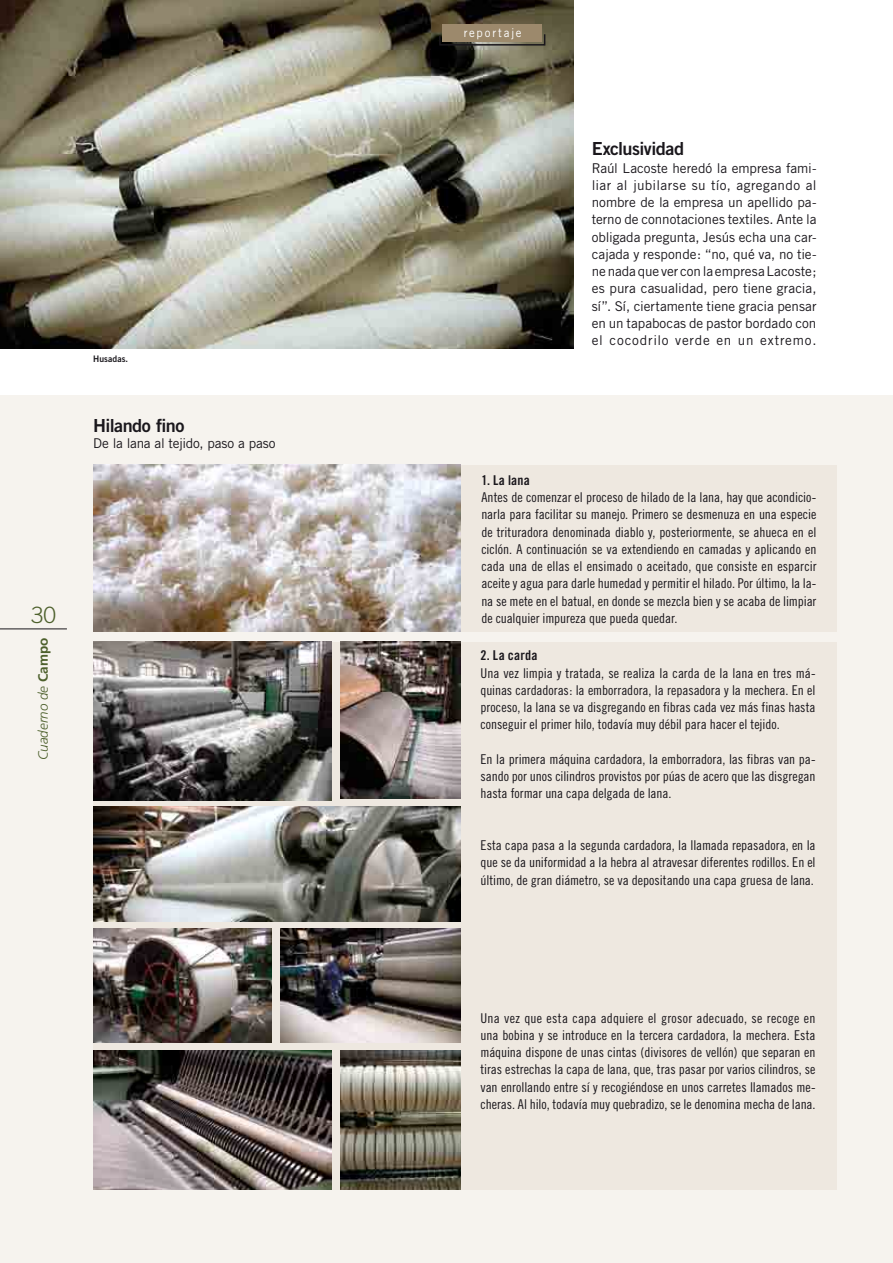
<style>
.page{position:relative;width:893px;height:1263px;background:#fff}
.page>*{position:absolute;margin:0;border:0;box-sizing:border-box;transform-origin:0 0}
.t1{font:300 22.5px "Trade Gothic";color:#4d602c}
.t2{font:18px "Trade Gothic Bold Two";letter-spacing:-.03em;color:#1a171c}
.t3{font:13.5px/17.2px "Trade Gothic Cond Eighteen";letter-spacing:-.005em;color:#1a171c;text-align:justify}
.t4{font:13.5px/17.2px "Trade Gothic";letter-spacing:.005em;color:#1a171c;text-align:justify}
.t5{font:13.5px "Trade Gothic";letter-spacing:-.015em;color:#1a171c}
.t6{font:13.5px "Trade Gothic Bold Cond Twenty";letter-spacing:.015em;color:#1a171c}
.t7{font:italic 300 13.5px "Frutiger";color:#4d602c}
.t8{font:12px "Trade Gothic";letter-spacing:.155em;color:#fff;scale:.95 1}
.t9{font:9px "Trade Gothic Bold Two";letter-spacing:.01em;color:#1a171c;scale:.95 1}
.s1{font-weight:700;font-style:normal}
</style>
<div class="page">
<div style="left:0;top:395px;width:893px;height:868px;background:#f6f3ee"></div>
<div style="left:93px;top:465px;width:743px;height:166px;background:#eee8e0"></div>
<div style="left:93px;top:642px;width:743px;height:547px;background:#eee8e0"></div>
<img style="left:0;top:0;width:574px;height:349px">
<img style="left:93px;top:465px;width:367px;height:166px">
<img style="left:93px;top:642px;width:239px;height:158px">
<img style="left:93px;top:1050px;width:239px;height:139px">
<img style="left:340px;top:642px;width:120px;height:157px">
<img style="left:341px;top:1050px;width:119px;height:139px">
<img style="left:93px;top:928px;width:178px;height:115px">
<img style="left:280px;top:928px;width:180px;height:115px">
<img style="left:93px;top:807px;width:367px;height:114px">
<div style="left:443px;top:24px;width:99px;height:18px;background:#9c896c"></div>
<svg style="left:438px;top:33px;width:108px;height:13px"></svg>
<hr style="left:0;top:628px;width:67px;height:1px;background:#1a171c">
<p class="t9" style="left:93px;top:353px;width:38px">Husadas.</p>
<h2 class="t2" style="left:93px;top:414px;width:93px">Hilando fino</h2>
<p class="t5" style="left:93px;top:435px;width:184px">De la lana al tejido, paso a paso</p>
<h1 class="t1" style="left:31px;top:601px;width:27px">30</h1>
<p class="t7" style="left:35px;top:760px;width:124px;rotate:-90deg">Cuaderno de <span class="s1">Campo</span></p>
<p class="t8" style="left:464px;top:26px;width:63px">reportaje</p>
<h2 class="t2" style="left:592px;top:138px;width:94px">Exclusividad</h2>
<p class="t4" style="left:592px;top:159px;width:226px">Raúl Lacoste heredó la empresa fami&shy;liar al jubilarse su tío, agregando al nombre de la empresa un apellido pa&shy;terno de connotaciones textiles. Ante la obligada pregunta, Jesús echa una car&shy;cajada y responde: “no, qué va, no tie&shy;ne nada que ver con la empresa Lacoste; es pura casualidad, pero tiene gracia, sí”. Sí, ciertamente tiene gracia pensar en un tapabocas de pastor bordado con el cocodrilo verde en un extremo.</p>
<p class="t6" style="left:481px;top:472px;width:50px">1. La lana</p>
<p class="t3" style="left:481px;top:488px;width:337px">Antes de comenzar el proceso de hilado de la lana, hay que acondicio&shy;narla para facilitar su manejo. Primero se desmenuza en una especie de trituradora denominada diablo y, posteriormente, se ahueca en el ciclón. A continuación se va extendiendo en camadas y aplicando en cada una de ellas el ensimado o aceitado, que consiste en esparcir aceite y agua para darle humedad y permitir el hilado. Por último, la la&shy;na se mete en el batual, en donde se mezcla bien y se acaba de limpiar de cualquier impureza que pueda quedar.</p>
<p class="t6" style="left:480px;top:647px;width:59px">2. La carda</p>
<p class="t3" style="left:480px;top:664px;width:337px">Una vez limpia y tratada, se realiza la carda de la lana en tres má&shy;quinas cardadoras: la emborradora, la repasadora y la mechera. En el proceso, la lana se va disgregando en fibras cada vez más finas hasta conseguir el primer hilo, todavía muy débil para hacer el tejido.</p>
<p class="t3" style="left:480px;top:750px;width:337px">En la primera máquina cardadora, la emborradora, las fibras van pa&shy;sando por unos cilindros provistos por púas de acero que las disgregan hasta formar una capa delgada de lana.</p>
<p class="t3" style="left:480px;top:836px;width:337px">Esta capa pasa a la segunda cardadora, la llamada repasadora, en la que se da uniformidad a la hebra al atravesar diferentes rodillos. En el último, de gran diámetro, se va depositando una capa gruesa de lana.</p>
<p class="t3" style="left:480px;top:1009px;width:337px">Una vez que esta capa adquiere el grosor adecuado, se recoge en una bobina y se introduce en la tercera cardadora, la mechera. Esta máquina dispone de unas cintas (divisores de vellón) que separan en tiras estrechas la capa de lana, que, tras pasar por varios cilindros, se van enrollando entre sí y recogiéndose en unos carretes llamados me&shy;cheras. Al hilo, todavía muy quebradizo, se le denomina mecha de lana.</p>
</div>
